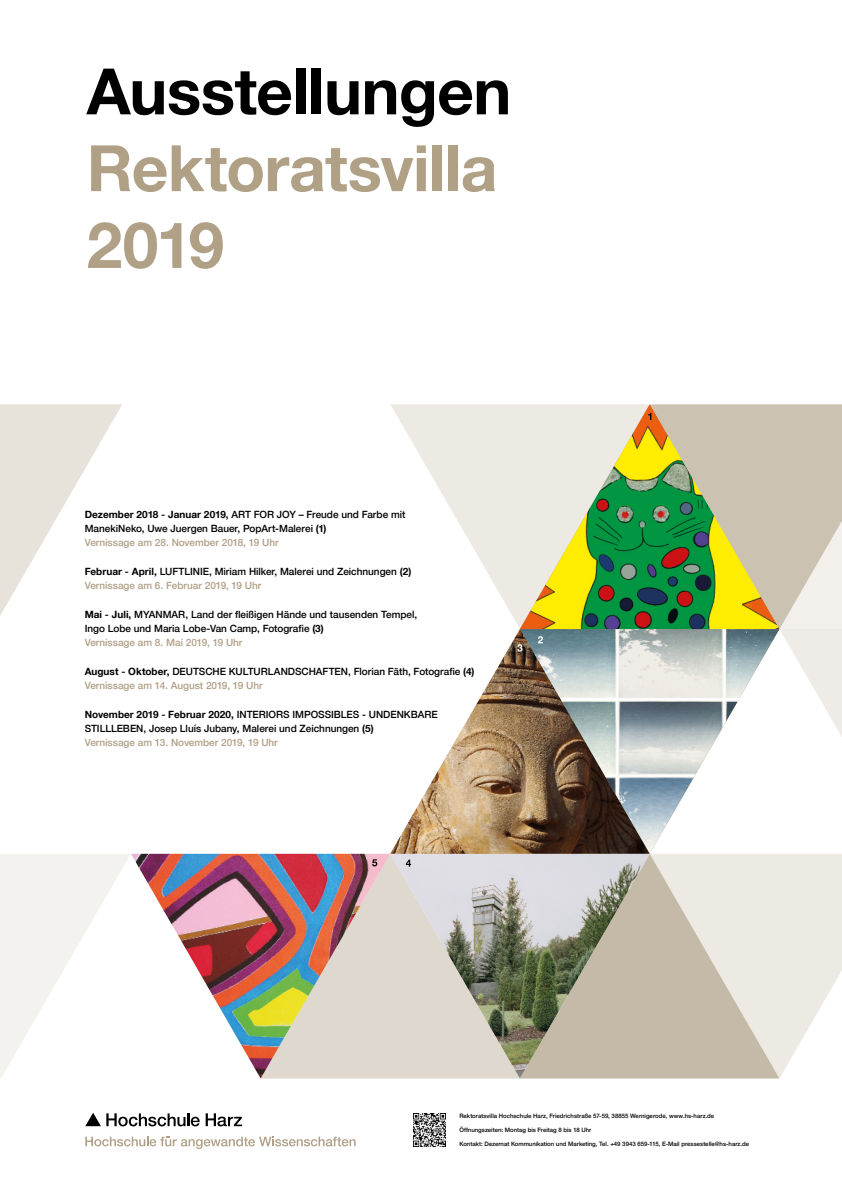
<style>
.page{position:relative;width:842px;height:1192px;background:#fff}
.page>*{position:absolute;margin:0;border:0;box-sizing:border-box;transform-origin:0 0}
.t1{font:700 64px/76.8px "Helvetica Neue LT";letter-spacing:-.01em;color:#b0a086}
.t2{font:700 64px "Helvetica Neue LT";letter-spacing:-.01em;color:#000}
.t3{font:500 10px/14.3px "Helvetica Neue LT";color:#000}
.t4{font:500 6px "Helvetica Neue LT";color:#000}
.s1{font-weight:700}
.s2{color:#b0a086}
</style>
<div class="page">
<svg style="left:85px;top:1113px;width:115px;height:13px"></svg>
<svg style="left:206px;top:1113px;width:36px;height:13px"></svg>
<svg style="left:85px;top:1136px;width:271px;height:13px"></svg>
<img style="left:413px;top:1113px;width:33px;height:33px">
<img style="left:131px;top:854px;width:519px;height:225px">
<svg style="left:650px;top:854px;width:192px;height:225px;background:#e0dad0"></svg>
<img style="left:650px;top:629px;width:129px;height:224px">
<svg style="left:520px;top:404px;width:259px;height:225px;background:#a5ba7c"></svg>
<svg style="left:0;top:854px;width:130px;height:223px"></svg>
<svg style="left:391px;top:404px;width:129px;height:224px"></svg>
<svg style="left:0;top:404px;width:122px;height:212px"></svg>
<svg style="left:779px;top:404px;width:63px;height:333px"></svg>
<svg style="left:648px;top:413px;width:3px;height:7px"></svg>
<svg style="left:372px;top:859px;width:5px;height:7px"></svg>
<img style="left:390px;top:629px;width:260px;height:225px">
<svg style="left:406px;top:860px;width:5px;height:7px"></svg>
<svg style="left:517px;top:644px;width:5px;height:8px"></svg>
<svg style="left:538px;top:636px;width:5px;height:7px"></svg>
<h1 class="t2" style="left:87px;top:52px;width:426px">Ausstellungen</h1>
<h1 class="t1" style="left:87px;top:129px;width:412px">Rektoratsvilla<br>2019</h1>
<p class="t3" style="left:85px;top:507px;width:322px"><span class="s1">Dezember 2018 - Januar 2019,</span> ART FOR JOY – Freude und Farbe mit<br>ManekiNeko, Uwe Juergen Bauer, PopArt-Malerei <span class="s1">(1)<br></span><span class="s2">Vernissage am 28. November 2018, 19 Uhr</span></p>
<p class="t3" style="left:85px;top:564px;width:328px"><span class="s1">Februar - April,</span> LUFTLINIE, Miriam Hilker, Malerei und Zeichnungen <span class="s1">(2)<br></span><span class="s2">Vernissage am 6. Februar 2019, 19 Uhr</span></p>
<p class="t3" style="left:85px;top:607px;width:334px"><span class="s1">Mai - Juli,</span> MYANMAR, Land der fleißigen Hände und tausenden Tempel,<br>Ingo Lobe und Maria Lobe-Van Camp, Fotografie <span class="s1">(3)<br></span><span class="s2">Vernissage am 8. Mai 2019, 19 Uhr</span></p>
<p class="t3" style="left:85px;top:664px;width:391px"><span class="s1">August - Oktober,</span> DEUTSCHE KULTURLANDSCHAFTEN, Florian Fäth, Fotografie <span class="s1">(4)<br></span><span class="s2">Vernissage am 14. August 2019, 19 Uhr</span></p>
<p class="t3" style="left:85px;top:707px;width:355px"><span class="s1">November 2019 - Februar 2020,</span> INTERIORS IMPOSSIBLES - UNDENKBARE<br>STILLLEBEN, Josep Lluís Jubany, Malerei und Zeichnungen <span class="s1">(5)<br></span><span class="s2">Vernissage am 13. November 2019, 19 Uhr</span></p>
<p class="t4" style="left:459px;top:1112px;width:256px">Rektoratsvilla Hochschule Harz, Friedrichstraße 57-59, 38855 Wernigerode, www.hs-harz.de</p>
<p class="t4" style="left:459px;top:1126px;width:133px">Öffnungszeiten: Montag bis Freitag 8 bis 18 Uhr</p>
<p class="t4" style="left:459px;top:1140px;width:291px">Kontakt: Dezernat Kommunikation und Marketing, Tel. +49 3943 659-115, E-Mail pressestelle@hs-harz.de</p>
</div>
